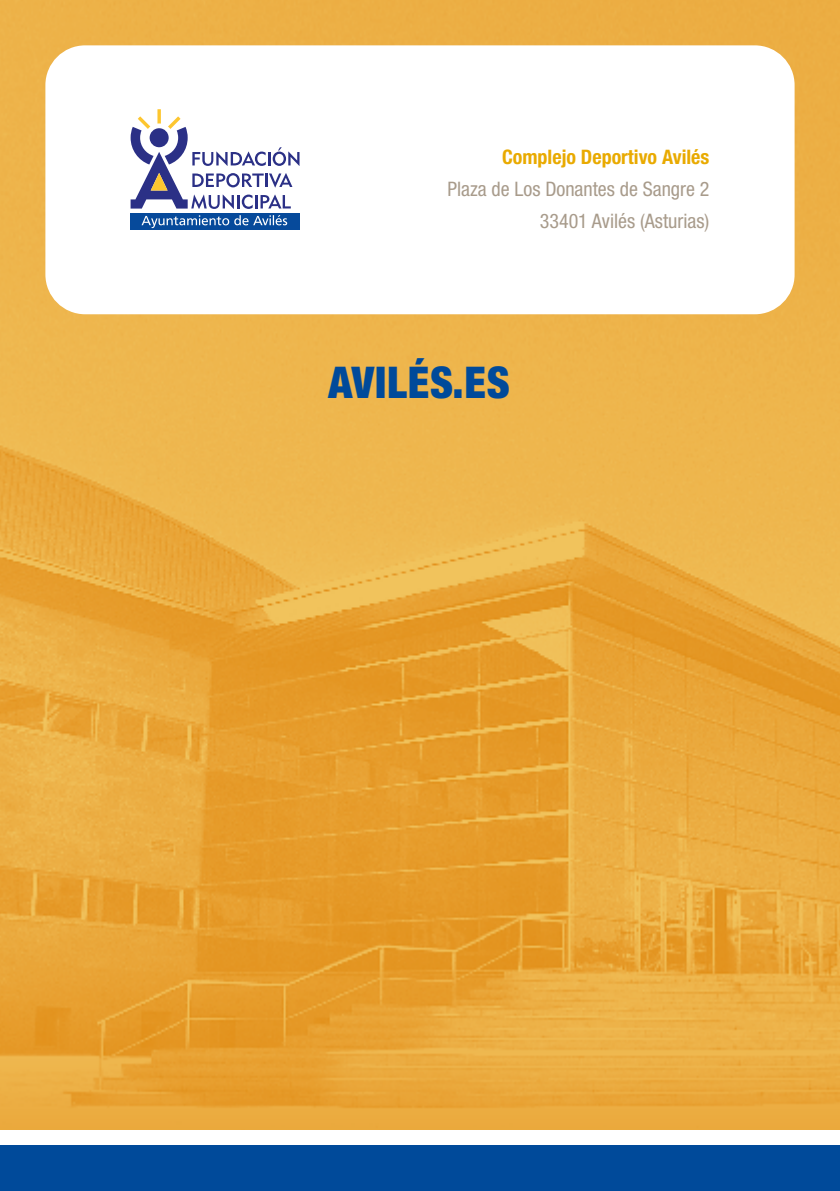
<style>
.page{position:relative;width:840px;height:1191px;background:#fff}
.page>*{position:absolute;margin:0;border:0;box-sizing:border-box;transform-origin:0 0}
.t1{font:900 condensed 43.8px "Helvetica Neue";letter-spacing:.02em;color:#004a9a}
.t2{font:condensed 20px/32px "Helvetica Neue";color:#a89b8b;text-align:right}
.t3{font:700 condensed 20px "Helvetica Neue";color:#e9aa00}
</style>
<div class="page">
<img style="left:0;top:0;width:839px;height:1130px">
<div style="left:45px;top:45px;width:749px;height:269px;background:#fff;border-radius:40px"></div>
<svg style="left:130px;top:109px;width:169px;height:100px"></svg>
<div style="left:130px;top:213px;width:169px;height:16px;background:#064a9b"></div>
<svg style="left:141px;top:215px;width:146px;height:13px"></svg>
<div style="left:0;top:1145px;width:839px;height:46px;background:#004a9a"></div>
<p class="t3" style="left:502px;top:144px;width:209px">Complejo Deportivo Avilés</p>
<p class="t2" style="left:447px;top:172px;width:263px">Plaza de Los Donantes de Sangre 2<br>33401 Avilés (Asturias)</p>
<h1 class="t1" style="left:328px;top:355px;width:183px">AVILÉS.ES</h1>
</div>
